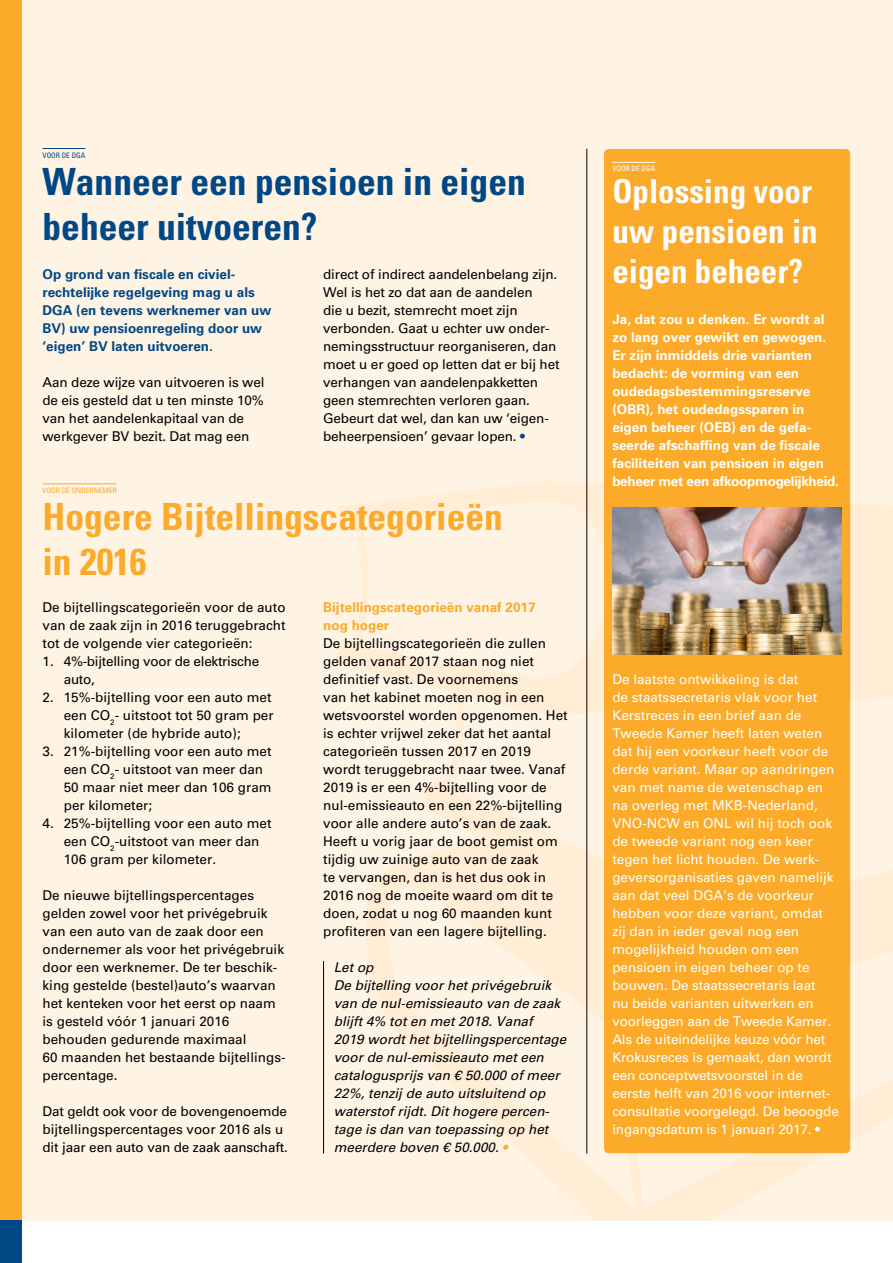
<style>
.page{position:relative;width:893px;height:1263px;background:#fff}
.page>*{position:absolute;margin:0;border:0;box-sizing:border-box;transform-origin:0 0}
.t1{font:700 condensed 37.5px/45px "Univers LT Std";color:#004785}
.t2{font:700 condensed 37.5px/45px "Univers LT Std";color:#fbaa29}
.t3{font:700 condensed 33px/39.6px "Univers LT Std";color:#fff}
.t4{font:13.5px/18px "Univers LT Std";color:#000}
.t5{font:13.5px/18px "Univers LT Std";color:#fff}
.t6{font:italic 13.5px/18px "Univers LT Std";color:#000}
.t7{font:700 13.5px/18px "Univers LT Std";color:#fff}
.t8{font:700 13.5px/18px "Univers LT Std";color:#004785}
.t9{font:700 13.5px/18px "Univers LT Std";color:#fbaa29}
.t10{font:13.5px/18px "Univers LT Std";letter-spacing:-.02em;color:#000}
.t11{font:condensed 7.5px "Univers LT Std";color:#fbaa29}
.t12{font:condensed 7.5px "Univers LT Std";color:#fff}
.t13{font:condensed 7.5px "Univers LT Std";color:#004785}
.s1{color:#004785}
.s2{color:#fbaa29}
</style>
<div class="page">
<div style="left:0;top:0;width:893px;height:1220px;background:#fff3e4"></div>
<div style="left:0;top:0;width:21px;height:1263px;background:#fbaa29"></div>
<div style="left:0;top:1220px;width:21px;height:43px;background:#004785"></div>
<div style="left:605px;top:150px;width:245px;height:1003px;background:#fbaa29;border-radius:4px"></div>
<div style="left:604px;top:149px;width:246px;height:1004px;border:1px solid #fbaa29;border-radius:4px"></div>
<hr style="left:586px;top:149px;width:1px;height:1004px;background:#000">
<img style="left:612px;top:507px;width:230px;height:148px">
<hr style="left:612px;top:162px;width:43px;height:1px;background:#fff">
<hr style="left:43px;top:483px;width:74px;height:1px;background:#fbaa29">
<hr style="left:323px;top:961px;width:1px;height:192px;background:#000">
<hr style="left:43px;top:148px;width:42px;height:1px;background:#004785">
<p class="t13" style="left:43px;top:150px;width:44px">VOOR DE DGA</p>
<h1 class="t1" style="left:43px;top:159px;width:485px">Wanneer een pensioen in eigen beheer uitvoeren?</h1>
<p class="t8" style="left:43px;top:266px;width:230px">Op grond van fiscale en civiel&shy;rechtelijke regelgeving mag u als<br>DGA (en tevens werknemer van uw<br>BV) uw pensioenregeling door uw ‘eigen’ BV laten uitvoeren.</p>
<p class="t4" style="left:43px;top:374px;width:223px">Aan deze wijze van uitvoeren is wel de eis gesteld dat u ten minste 10% van het aandelenkapitaal van de werkgever BV bezit. Dat mag een</p>
<p class="t4" style="left:323px;top:266px;width:238px">direct of indirect aandelenbelang zijn.<br>Wel is het zo dat aan de aandelen<br>die u bezit, stemrecht moet zijn verbonden. Gaat u echter uw onder&shy;nemingsstructuur reorganiseren, dan moet u er goed op letten dat er bij het verhangen van aandelenpakketten geen stemrechten verloren gaan.<br>Gebeurt dat wel, dan kan uw ‘eigen&shy;beheerpensioen’ gevaar lopen. <span class="s1">•</span></p>
<p class="t11" style="left:43px;top:485px;width:76px">VOOR DE ONDERNEMER</p>
<h1 class="t2" style="left:43px;top:494px;width:462px">Hogere Bijtellingscategorieën in 2016</h1>
<p class="t4" style="left:43px;top:598px;width:245px;text-align:justify">De bijtellingscategorieën voor de auto van de zaak zijn in 2016 teruggebracht tot de volgende vier categorieën:</p>
<p class="t10" style="left:64px;top:652px;width:197px;text-indent:-21px">1. 4%-bijtelling voor de elektrische auto,</p>
<p class="t4" style="left:64px;top:688px;width:211px;text-indent:-21px">2. 15%-bijtelling voor een auto met een CO<sub>2</sub>- uitstoot tot 50 gram per kilometer (de hybride auto);</p>
<p class="t4" style="left:64px;top:742px;width:209px;text-indent:-21px">3. 21%-bijtelling voor een auto met een CO<sub>2</sub>- uitstoot van meer dan<br>50 maar niet meer dan 106 gram per kilometer;</p>
<p class="t4" style="left:64px;top:814px;width:209px;text-indent:-21px">4. 25%-bijtelling voor een auto met een CO<sub>2</sub>-uitstoot van meer dan<br>106 gram per kilometer.</p>
<p class="t4" style="left:43px;top:886px;width:245px">De nieuwe bijtellingspercentages gelden zowel voor het privégebruik van een auto van de zaak door een ondernemer als voor het privégebruik door een werknemer. De ter beschik&shy;king gestelde (bestel)auto’s waarvan het kenteken voor het eerst op naam is gesteld vóór 1 januari 2016 behouden gedurende maximaal<br>60 maanden het bestaande bijtellings&shy;percentage.</p>
<p class="t4" style="left:43px;top:1102px;width:247px">Dat geldt ook voor de bovengenoemde bijtellingspercentages voor 2016 als u dit jaar een auto van de zaak aanschaft.</p>
<p class="t9" style="left:323px;top:598px;width:214px">Bijtellingscategorieën vanaf 2017 nog hoger</p>
<p class="t4" style="left:323px;top:634px;width:246px">De bijtellingscategorieën die zullen gelden vanaf 2017 staan nog niet definitief vast. De voornemens<br>van het kabinet moeten nog in een wetsvoorstel worden opgenomen. Het is echter vrijwel zeker dat het aantal categorieën tussen 2017 en 2019 wordt teruggebracht naar twee. Vanaf 2019 is er een 4%-bijtelling voor de nul-emissieauto en een 22%-bijtelling voor alle andere auto’s van de zaak.<br>Heeft u vorig jaar de boot gemist om tijdig uw zuinige auto van de zaak<br>te vervangen, dan is het dus ook in 2016 nog de moeite waard om dit te doen, zodat u nog 60 maanden kunt profiteren van een lagere bijtelling.</p>
<p class="t6" style="left:334px;top:958px;width:234px">Let op<br>De bijtelling voor het privégebruik van de nul-emissieauto van de zaak blijft 4% tot en met 2018. Vanaf<br>2019 wordt het bijtellingspercentage voor de nul-emissieauto met een catalogusprijs van € 50.000 of meer<br>22%, tenzij de auto uitsluitend op waterstof rijdt. Dit hogere percen&shy;tage is dan van toepassing op het meerdere boven € 50.000. <span class="s2">•</span></p>
<p class="t12" style="left:612px;top:164px;width:44px">VOOR DE DGA</p>
<h2 class="t3" style="left:612px;top:172px;width:207px">Oplossing voor uw pensioen in eigen beheer?</h2>
<p class="t7" style="left:612px;top:310px;width:228px">Ja, dat zou u denken. Er wordt al zo lang over gewikt en gewogen.<br>Er zijn inmiddels drie varianten bedacht: de vorming van een oudedagsbestemmingsreserve (OBR), het oudedagssparen in eigen beheer (OEB) en de gefa&shy;seerde afschaffing van de fiscale faciliteiten van pensioen in eigen beheer met een afkoopmogelijkheid.</p>
<p class="t5" style="left:612px;top:670px;width:228px">De laatste ontwikkeling is dat<br>de staatssecretaris vlak voor het<br>Kerstreces in een brief aan de<br>Tweede Kamer heeft laten weten dat hij een voorkeur heeft voor de derde variant. Maar op aandringen van met name de wetenschap en na overleg met MKB-Nederland,<br>VNO-NCW en ONL wil hij toch ook de tweede variant nog een keer tegen het licht houden. De werk&shy;geversorganisaties gaven namelijk aan dat veel DGA’s de voorkeur hebben voor deze variant, omdat zij dan in ieder geval nog een mogelijkheid houden om een pensioen in eigen beheer op te bouwen. De staatssecretaris laat<br>nu beide varianten uitwerken en voorleggen aan de Tweede Kamer.<br>Als de uiteindelijke keuze vóór het<br>Krokusreces is gemaakt, dan wordt een conceptwetsvoorstel in de eerste helft van 2016 voor internet&shy;consultatie voorgelegd. De beoogde ingangsdatum is 1 januari 2017. •</p>
</div>
